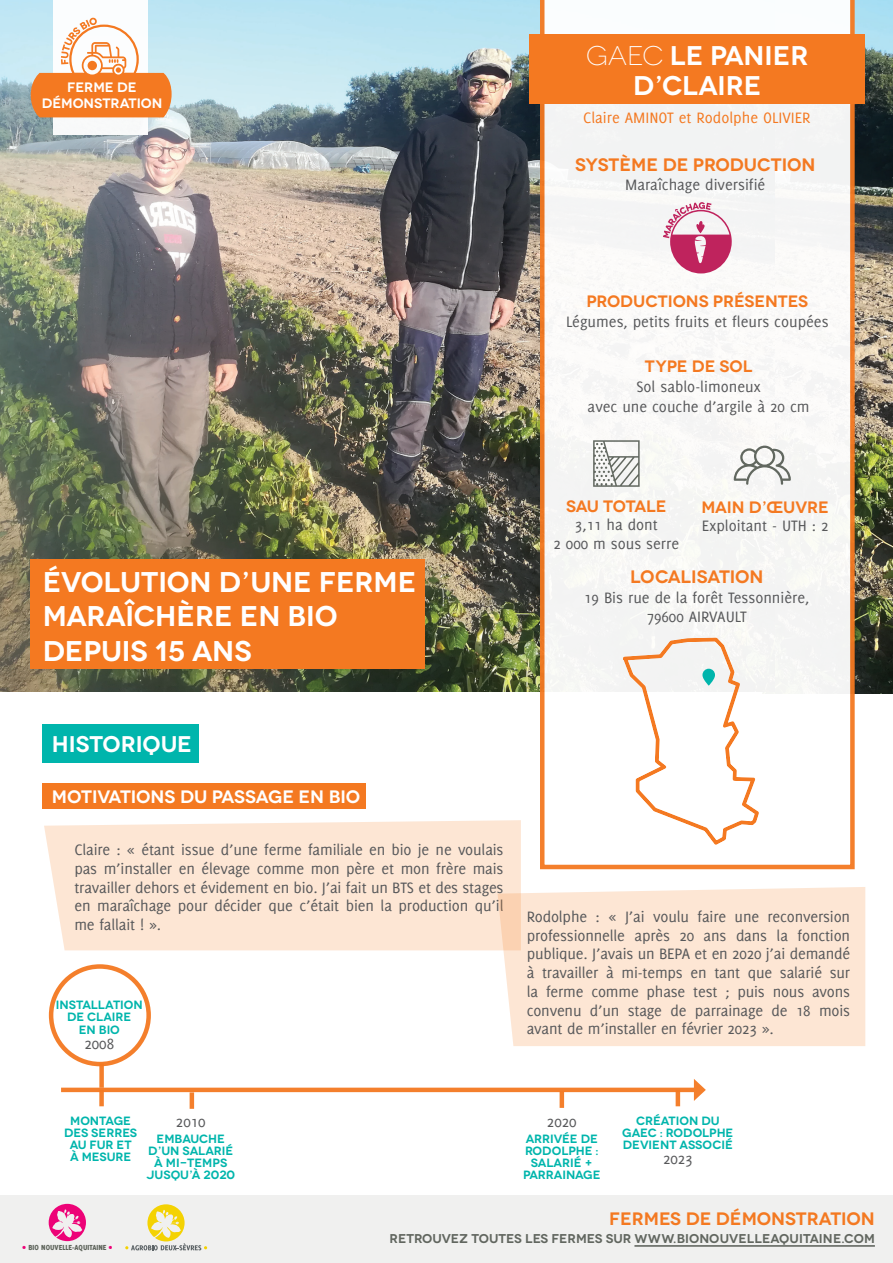
<style>
.page{position:relative;width:893px;height:1263px;background:#fff}
.page>*{position:absolute;margin:0;border:0;box-sizing:border-box;transform-origin:0 0}
.t1{font:600 28.5px/34.2px "Novecentowide";color:#fff}
.t2{font:600 27px/30px "Novecentowide";color:#fff;text-align:center}
.t3{font:600 22.65px "Novecentowide";letter-spacing:-.005em;color:#fff}
.t4{font:600 18px "Novecentowide";letter-spacing:-.005em;color:#f47921}
.t5{font:600 18px "Novecentowide";letter-spacing:-.005em;color:#fff}
.t6{font:16.5px/18.8px "Delicious";color:#57585a;text-align:center}
.t7{font:600 16.5px "Novecentowide";letter-spacing:-.01em;color:#f47921}
.t8{font:16.5px "Delicious";color:#f47921}
.t9{font:600 13.65px/15.6px "Novecentowide";color:#fff;text-align:center}
.t10{font:600 12.75px "Novecentowide";color:#61665f}
.t11{font:600 12px/12px "Novecentowide";color:#00b5ac;text-align:center}
.t12{font:800 8.1px "Delicious";color:#5e645b}
.s1{font-weight:300}
.s2{color:#ed0277}
</style>
<div class="page">
<img style="left:855px;top:0;width:38px;height:693px">
<div style="left:42px;top:783px;width:324px;height:25px;background:#f47921"></div>
<img style="left:0;top:0;width:540px;height:691px">
<div style="left:31px;top:559px;width:394px;height:110px;background:#f47921"></div>
<svg style="left:540px;top:0;width:315px;height:869px;fill:#f8f7f6"></svg>
<div style="left:53px;top:0;width:95px;height:134px;background:#fff"></div>
<hr style="left:61px;top:1088px;width:637px;height:4px;background:#f47f2c">
<svg style="left:694px;top:1079px;width:12px;height:22px"></svg>
<div style="left:42px;top:724px;width:156px;height:38px;background:#00b5ac"></div>
<svg style="left:593px;top:440px;width:47px;height:47px"></svg>
<svg style="left:734px;top:446px;width:57px;height:39px"></svg>
<div style="left:0;top:1195px;width:893px;height:68px;background:#f0f0ef"></div>
<hr style="left:634px;top:1245px;width:241px;height:2px;background:#61665f">
<div style="left:49px;top:964px;width:102px;height:102px;border:4px solid #f47921;border-radius:50%"></div>
<div style="left:99px;top:1063px;width:5px;height:25px;background:#f47f2c"></div>
<svg style="left:125px;top:1204px;width:82px;height:46px"></svg>
<div style="left:44px;top:820px;width:477px;height:130px;background:#fde6d4"></div>
<svg style="left:49px;top:1204px;width:37px;height:37px"></svg>
<div style="left:529px;top:34px;width:336px;height:70px;background:#f47921"></div>
<svg style="left:663px;top:202px;width:69px;height:71px"></svg>
<div style="left:497px;top:887px;width:368px;height:159px;background:#fde6d4"></div>
<svg style="left:620px;top:636px;width:141px;height:211px"></svg>
<svg style="left:31px;top:17px;width:141px;height:100px"></svg>
<div style="left:99px;top:1090px;width:5px;height:16px;background:#f47f2c"></div>
<svg style="left:190px;top:1092px;width:4px;height:17px"></svg>
<hr style="left:560px;top:1091px;width:4px;height:17px;background:#f47f2c">
<hr style="left:676px;top:1090px;width:4px;height:16px;background:#f47f2c">
<p class="t9" style="left:42px;top:80px;width:122px">FERME DE<br>DÉMONSTRATION</p>
<h2 class="t2" style="left:586px;top:41px;width:224px"><span class="s1">GAEC</span> LE PANIER<br>D’CLAIRE</h2>
<p class="t8" style="left:583px;top:108px;width:229px">Claire AMINOT et Rodolphe OLIVIER</p>
<p class="t4" style="left:575px;top:153px;width:242px">SYSTÈME DE PRODUCTION</p>
<p class="t6" style="left:625px;top:175px;width:142px">Maraîchage diversifié</p>
<p class="t7" style="left:586px;top:291px;width:223px">PRODUCTIONS PRÉSENTES</p>
<p class="t6" style="left:566px;top:312px;width:264px">Légumes, petits fruits et fleurs coupées</p>
<p class="t7" style="left:645px;top:356px;width:109px">TYPE DE SOL</p>
<p class="t6" style="left:588px;top:376px;width:223px;line-height:19.8px">Sol sablo-limoneux<br>avec une couche d’argile à 20 cm</p>
<h1 class="t1" style="left:43px;top:565px;width:375px">ÉVOLUTION D’UNE FERME<br>MARAÎCHÈRE EN BIO<br>DEPUIS 15 ANS</h1>
<p class="t7" style="left:566px;top:496px;width:102px">SAU TOTALE</p>
<p class="t6" style="left:554px;top:515px;width:127px">3,11 ha dont<br>2 000 m sous serre</p>
<p class="t7" style="left:701px;top:497px;width:129px">MAIN D’ŒUVRE</p>
<p class="t6" style="left:702px;top:516px;width:128px">Exploitant - UTH : 2</p>
<p class="t4" style="left:630px;top:566px;width:135px">LOCALISATION</p>
<p class="t6" style="left:584px;top:587px;width:227px;line-height:19.5px">19 Bis rue de la forêt Tessonnière,<br>79600 AIRVAULT</p>
<h3 class="t3" style="left:52px;top:730px;width:142px">HISTORIQUE</h3>
<p class="t5" style="left:52px;top:785px;width:310px">MOTIVATIONS DU PASSAGE EN BIO</p>
<p class="t6" style="left:74px;top:840px;width:431px;text-align:justify">Claire : « étant issue d’une ferme familiale en bio je ne voulais pas m’installer en élevage comme mon père et mon frère mais travailler dehors et évidement en bio. J’ai fait un BTS et des stages en maraîchage pour décider que c’était bien la production qu’il me fallait ! ».</p>
<p class="t11" style="left:56px;top:998px;width:88px;line-height:12.5px">INSTALLATION<br>DE CLAIRE<br>EN BIO</p>
<p class="t6" style="left:84px;top:1034px;width:31px">2008</p>
<p class="t6" style="left:527px;top:907px;width:325px;text-align:justify">Rodolphe : « J’ai voulu faire une reconversion professionnelle après 20 ans dans la fonction publique. J’avais un BEPA et en 2020 j’ai demandé à travailler à mi-temps en tant que salarié sur la ferme comme phase test ; puis nous avons convenu d’un stage de parrainage de 18 mois avant de m’installer en février 2023 ».</p>
<p class="t11" style="left:64px;top:1115px;width:74px">MONTAGE<br>DES SERRES<br>AU FUR ET<br>À MESURE</p>
<p class="t6" style="left:176px;top:1112px;width:31px">2010</p>
<p class="t11" style="left:146px;top:1133px;width:90px">EMBAUCHE<br>D’UN SALARIÉ<br>À MI-TEMPS<br>JUSQU’À 2020</p>
<p class="t6" style="left:547px;top:1112px;width:31px">2020</p>
<p class="t11" style="left:523px;top:1133px;width:79px">ARRIVÉE DE<br>RODOLPHE :<br>SALARIÉ +<br>PARRAINAGE</p>
<p class="t11" style="left:622px;top:1115px;width:113px">CRÉATION DU<br>GAEC : RODOLPHE<br>DEVIENT ASSOCIÉ</p>
<p class="t6" style="left:663px;top:1149px;width:31px">2023</p>
<p class="t12" style="left:23px;top:1243px;width:91px"><span class="s2">•</span> BIO NOUVELLE-AQUITAINE <span class="s2">•</span></p>
<p class="t4" style="left:609px;top:1208px;width:267px">FERMES DE DÉMONSTRATION</p>
<p class="t10" style="left:390px;top:1231px;width:487px">RETROUVEZ TOUTES LES FERMES SUR WWW.BIONOUVELLEAQUITAINE.COM</p>
</div>
